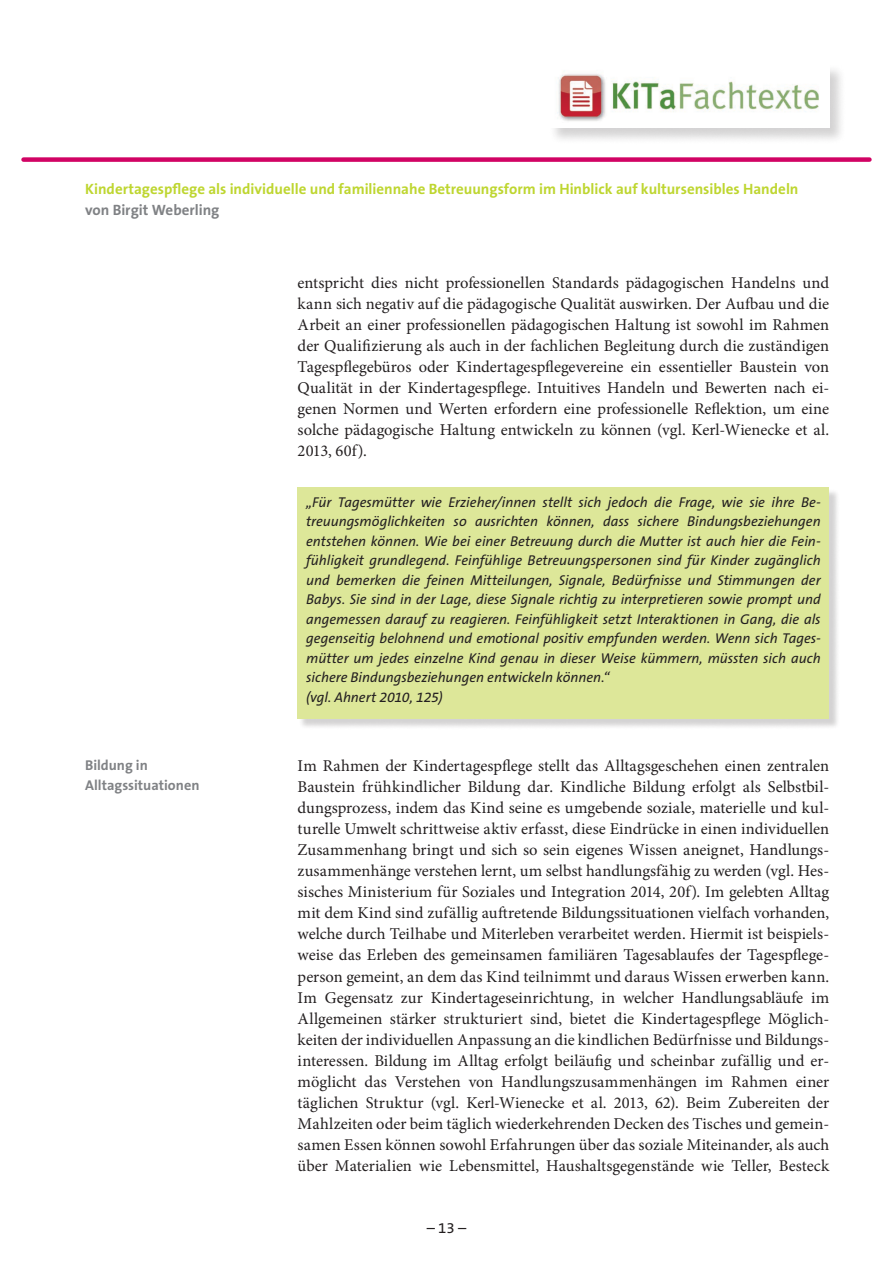
<style>
.page{position:relative;width:893px;height:1263px;background:#fff}
.page>*{position:absolute;margin:0;border:0;box-sizing:border-box;transform-origin:0 0}
.Studientext-Fließtex{font:16.5px/21px "Minion Pro";color:#231f20;text-align:justify}
.t1{font:700 15px "The Sans B7";color:#bed630}
.t2{font:700 15px "The Sans B7";color:#808285}
.t3{font:15px "The Sans B5 Plain";color:#231f20}
.t4{font:italic 14.25px/19.5px "The Sans B5 Plain";color:#231f20}
.t5{font:700 14.25px/19.5px "The Sans B7";color:#808285}
</style>
<div class="page">
<div style="left:24px;top:157px;width:845px;height:5px;background:#d10364"></div>
<div style="left:548px;top:63px;width:298px;height:82px;background:#231f20;opacity:.2"></div>
<img style="left:549px;top:64px;width:280px;height:64px">
<div style="left:299px;top:489px;width:541px;height:241px;background:#231f20;opacity:.2"></div>
<div style="left:298px;top:488px;width:531px;height:231px;background:#dde799"></div>
<p class="t1" style="left:85px;top:181px;width:715px">Kindertagespflege als individuelle und familiennahe Betreuungsform im Hinblick auf kultursensibles Handeln</p>
<p class="t2" style="left:85px;top:202px;width:136px">von Birgit Weberling</p>
<p class="t5" style="left:85px;top:756px;width:116px">Bildung in<br>Alltagssituationen</p>
<p class="Studientext-Fließtex" style="left:298px;top:273px;width:533px">entspricht dies nicht professionellen Standards pädagogischen Handelns und kann sich negativ auf die pädagogische Qualität auswirken. Der Aufbau und die Arbeit an einer professionellen pädagogischen Haltung ist sowohl im Rahmen der Qualifizierung als auch in der fachlichen Begleitung durch die zuständigen Tagespflegebüros oder Kindertagespflegevereine ein essentieller Baustein von Qualität in der Kindertagespflege. Intuitives Handeln und Bewerten nach ei&shy;genen Normen und Werten erfordern eine professionelle Reflektion, um eine solche pädagogische Haltung entwickeln zu können (vgl. Kerl-Wienecke et al.<br>2013, 60f).</p>
<p class="t4" style="left:306px;top:493px;width:516px">„Für Tagesmütter wie Erzieher/innen stellt sich jedoch die Frage, wie sie ihre Be&shy;treuungsmöglichkeiten so ausrichten können, dass sichere Bindungsbeziehungen entstehen können. Wie bei einer Betreuung durch die Mutter ist auch hier die Fein&shy;fühligkeit grundlegend. Feinfühlige Betreuungspersonen sind für Kinder zugänglich und bemerken die feinen Mitteilungen, Signale, Bedürfnisse und Stimmungen der Babys. Sie sind in der Lage, diese Signale richtig zu interpretieren sowie prompt und angemessen darauf zu reagieren. Feinfühligkeit setzt Interaktionen in Gang, die als gegenseitig belohnend und emotional positiv empfunden werden. Wenn sich Tages&shy;mütter um jedes einzelne Kind genau in dieser Weise kümmern, müssten sich auch sichere Bindungsbeziehungen entwickeln können.“<br>(vgl. Ahnert 2010, 125)</p>
<p class="Studientext-Fließtex" style="left:298px;top:756px;width:533px">Im Rahmen der Kindertagespflege stellt das Alltagsgeschehen einen zentralen Baustein frühkindlicher Bildung dar. Kindliche Bildung erfolgt als Selbstbil&shy;dungsprozess, indem das Kind seine es umgebende soziale, materielle und kul&shy;turelle Umwelt schrittweise aktiv erfasst, diese Eindrücke in einen individuellen Zusammenhang bringt und sich so sein eigenes Wissen aneignet, Handlungs&shy;zusammenhänge verstehen lernt, um selbst handlungsfähig zu werden (vgl. Hes&shy;sisches Ministerium für Soziales und Integration 2014, 20f). Im gelebten Alltag mit dem Kind sind zufällig auftretende Bildungssituationen vielfach vorhanden, welche durch Teilhabe und Miterleben verarbeitet werden. Hiermit ist beispiels&shy;weise das Erleben des gemeinsamen familiären Tagesablaufes der Tagespflege&shy;person gemeint, an dem das Kind teilnimmt und daraus Wissen erwerben kann.<br>Im Gegensatz zur Kindertageseinrichtung, in welcher Handlungsabläufe im Allgemeinen stärker strukturiert sind, bietet die Kindertagespflege Möglich&shy;keiten der individuellen Anpassung an die kindlichen Bedürfnisse und Bildungs&shy;interessen. Bildung im Alltag erfolgt beiläufig und scheinbar zufällig und er&shy;möglicht das Verstehen von Handlungszusammenhängen im Rahmen einer täglichen Struktur (vgl. Kerl-Wienecke et al. 2013, 62). Beim Zubereiten der Mahlzeiten oder beim täglich wiederkehrenden Decken des Tisches und gemein&shy;samen Essen können sowohl Erfahrungen über das soziale Miteinander, als auch über Materialien wie Lebensmittel, Haushaltsgegenstände wie Teller, Besteck</p>
<p class="t3" style="left:427px;top:1219px;width:41px">– 13 –</p>
</div>
